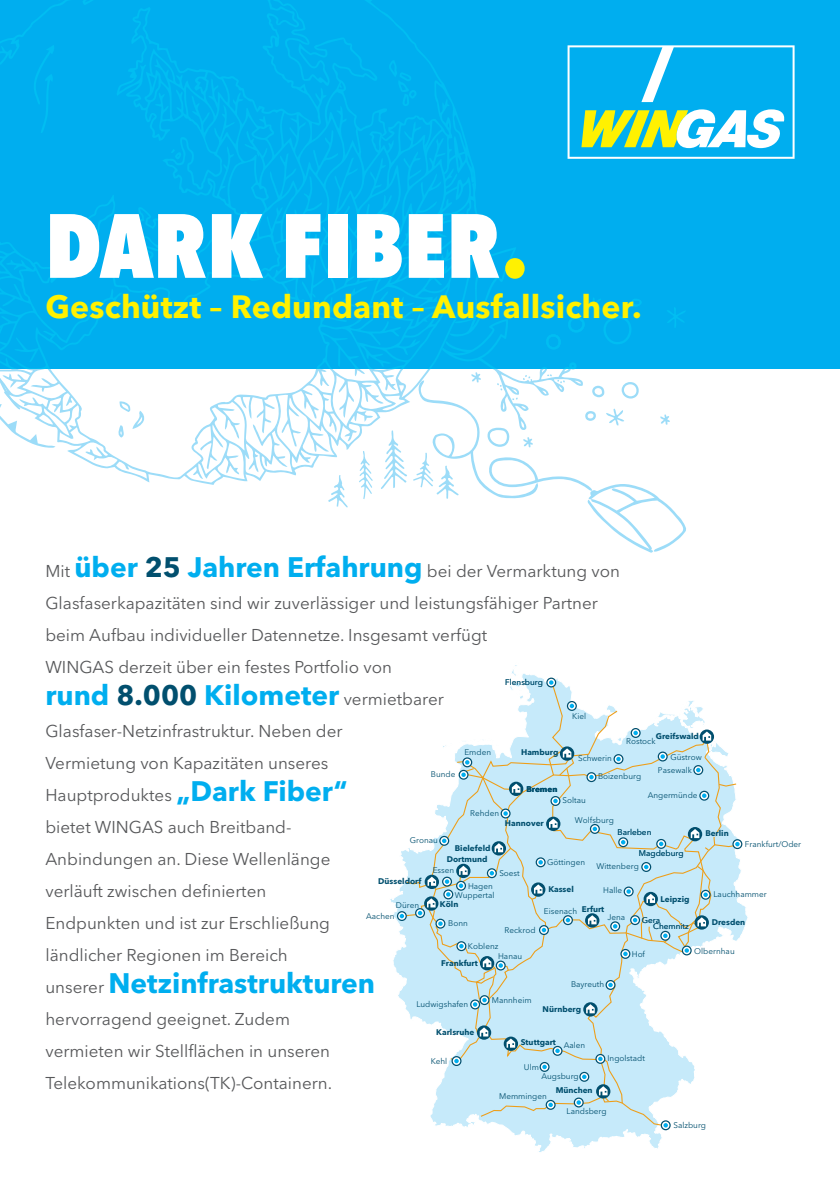
<style>
.page{position:relative;width:840px;height:1191px;background:#fff}
.page>*{position:absolute;margin:0;border:0;box-sizing:border-box;transform-origin:0 0}
.t1{font:90px "Avenir Next L Tfor WG Heavy Cn";color:#fff}
.t2{font:700 32px "Avenir Next Cyr";letter-spacing:.005em;color:#fff101}
.t3{font:700 28px "Avenir Next Cyr";color:#00aeef}
.t4{font:17px/32px "Avenir Next Cyr";color:#57585a}
.t5{font:8.2px/13.8px "Avenir Next Cyr";color:#014f6e}
.t6{font:700 8.2px/11.2px "Avenir Next Cyr";color:#014f6e}
.s1{color:#fff101}
.s2{font-weight:700;font-size:28px;color:#00aeef}
.s3{font-weight:700;font-size:28px;color:#014f6e}
.s4{color:#014f6e}
.s5{font-weight:400;font-size:17px;color:#57585a}
</style>
<div class="page">
<svg style="left:55px;top:369px;width:358px;height:116px"></svg>
<svg style="left:118px;top:401px;width:27px;height:36px"></svg>
<svg style="left:328px;top:475px;width:19px;height:32px"></svg>
<svg style="left:358px;top:451px;width:14px;height:48px"></svg>
<svg style="left:380px;top:430px;width:27px;height:59px"></svg>
<div style="left:0;top:0;width:839px;height:369px;background:#00aeef"></div>
<svg style="left:0;top:0;width:477px;height:369px"></svg>
<svg style="left:78px;top:195px;width:90px;height:53px"></svg>
<svg style="left:388px;top:60px;width:28px;height:46px"></svg>
<svg style="left:171px;top:149px;width:10px;height:11px"></svg>
<svg style="left:223px;top:244px;width:8px;height:23px"></svg>
<svg style="left:137px;top:264px;width:9px;height:9px"></svg>
<svg style="left:244px;top:258px;width:7px;height:5px"></svg>
<svg style="left:335px;top:84px;width:7px;height:9px"></svg>
<svg style="left:312px;top:293px;width:3px;height:5px"></svg>
<svg style="left:369px;top:131px;width:13px;height:24px"></svg>
<svg style="left:256px;top:151px;width:3px;height:6px"></svg>
<svg style="left:0;top:351px;width:55px;height:97px"></svg>
<svg style="left:413px;top:247px;width:272px;height:305px"></svg>
<svg style="left:33px;top:45px;width:22px;height:88px"></svg>
<svg style="left:567px;top:45px;width:227px;height:114px"></svg>
<svg style="left:390px;top:841px;width:358px;height:311px"></svg>
<div style="left:396px;top:911px;width:10px;height:10px;border:1px solid #014f6e;border-radius:50%"></div>
<div style="left:660px;top:1120px;width:10px;height:10px;border:1px solid #014f6e;border-radius:50%"></div>
<div style="left:732px;top:839px;width:10px;height:10px;border:1px solid #014f6e;border-radius:50%"></div>
<svg style="left:398px;top:665px;width:343px;height:462px"></svg>
<h1 class="t1" style="left:45px;top:190px;width:484px">DARK FIBER<span class="s1">.</span></h1>
<h2 class="t2" style="left:45px;top:287px;width:597px">Geschützt – Redundant – Ausfallsicher.</h2>
<p class="t4" style="left:45px;top:555px;width:576px">Mit <span class="s2">über</span> <span class="s3">25</span> <span class="s2">Jahren Erfahrung</span> bei der Vermarktung von Glasfaserkapazitäten sind wir zuverlässiger und leistungsfähiger Partner beim Aufbau individueller Datennetze. Insgesamt verfügt<br>WINGAS derzeit über ein festes Portfolio von</p>
<h3 class="t3" style="left:45px;top:678px;width:400px">rund <span class="s4">8.000</span> Kilometer <span class="s5">vermietbarer</span></h3>
<p class="t4" style="left:45px;top:715px;width:304px">Glasfaser-Netzinfrastruktur. Neben der Vermietung von Kapazitäten unseres Hauptproduktes <span class="s2">„Dark Fiber“ </span>bietet WINGAS auch Breitband-Anbindungen an. Diese Wellenlänge verläuft zwischen definierten Endpunkten und ist zur Erschließung ländlicher Regionen im Bereich</p>
<h3 class="t3" style="left:45px;top:966px;width:331px"><span class="s5">unserer</span> Netzinfrastrukturen</h3>
<p class="t4" style="left:45px;top:1003px;width:288px">hervorragend geeignet. Zudem vermieten wir Stellflächen in unseren<br>Telekommunikations(TK)-Containern.</p>
<p class="t5" style="left:505px;top:675px;width:39px">Flensburg</p>
<p class="t5" style="left:572px;top:709px;width:15px">Kiel</p>
<p class="t6" style="left:655px;top:730px;width:45px">Greifswald</p>
<p class="t5" style="left:625px;top:734px;width:31px">Rostock</p>
<p class="t6" style="left:521px;top:747px;width:39px">Hamburg</p>
<p class="t5" style="left:464px;top:745px;width:28px">Emden</p>
<p class="t5" style="left:657px;top:749px;width:45px;text-indent:13px">Güstrow<br>Pasewalk</p>
<p class="t5" style="left:647px;top:788px;width:51px">Angermünde</p>
<p class="t5" style="left:577px;top:751px;width:35px">Schwerin</p>
<p class="t5" style="left:597px;top:769px;width:45px">Boizenburg</p>
<p class="t5" style="left:562px;top:793px;width:25px">Soltau</p>
<p class="t5" style="left:430px;top:767px;width:26px">Bunde</p>
<p class="t6" style="left:526px;top:783px;width:32px">Bremen</p>
<p class="t5" style="left:470px;top:806px;width:30px">Rehden</p>
<p class="t5" style="left:574px;top:812px;width:41px">Wolfsburg</p>
<p class="t6" style="left:504px;top:817px;width:40px">Hannover</p>
<p class="t5" style="left:617px;top:825px;width:35px">Barleben</p>
<p class="t5" style="left:638px;top:846px;width:46px">Magdeburg</p>
<p class="t6" style="left:705px;top:828px;width:25px">Berlin</p>
<p class="t5" style="left:409px;top:833px;width:30px">Gronau</p>
<p class="t5" style="left:744px;top:837px;width:58px">Frankfurt/Oder</p>
<p class="t6" style="left:446px;top:842px;width:45px;text-indent:8px">Bielefeld<br>Dortmund</p>
<p class="t5" style="left:547px;top:855px;width:39px">Göttingen</p>
<p class="t5" style="left:596px;top:859px;width:44px">Wittenberg</p>
<p class="t5" style="left:432px;top:863px;width:23px">Essen</p>
<p class="t5" style="left:499px;top:866px;width:22px">Soest</p>
<p class="t6" style="left:378px;top:875px;width:45px">Düsseldorf</p>
<p class="t5" style="left:454px;top:881px;width:41px;line-height:9.4px;text-align:right">Hagen<br>Wuppertal</p>
<p class="t6" style="left:548px;top:884px;width:27px">Kassel</p>
<p class="t5" style="left:603px;top:883px;width:21px">Halle</p>
<p class="t5" style="left:713px;top:887px;width:55px">Lauchhammer</p>
<p class="t6" style="left:660px;top:893px;width:30px">Leipzig</p>
<p class="t6" style="left:439px;top:898px;width:20px">Köln</p>
<p class="t5" style="left:396px;top:898px;width:25px">Düren</p>
<p class="t6" style="left:581px;top:903px;width:24px">Erfurt</p>
<p class="t5" style="left:543px;top:903px;width:35px">Eisenach</p>
<p class="t5" style="left:366px;top:909px;width:30px">Aachen</p>
<p class="t5" style="left:607px;top:910px;width:19px">Jena</p>
<p class="t5" style="left:641px;top:912px;width:20px">Gera</p>
<p class="t6" style="left:711px;top:917px;width:35px">Dresden</p>
<p class="t5" style="left:448px;top:916px;width:21px">Bonn</p>
<p class="t5" style="left:652px;top:919px;width:37px">Chemnitz</p>
<p class="t5" style="left:504px;top:923px;width:32px">Reckrod</p>
<p class="t5" style="left:498px;top:940px;width:26px;line-height:10.6px;text-indent:-30px">Koblenz<br>Hanau</p>
<p class="t5" style="left:694px;top:943px;width:42px">Olbernhau</p>
<p class="t5" style="left:631px;top:947px;width:15px">Hof</p>
<p class="t6" style="left:441px;top:957px;width:38px">Frankfurt</p>
<p class="t5" style="left:570px;top:977px;width:35px">Bayreuth</p>
<p class="t5" style="left:491px;top:992px;width:41px">Mannheim</p>
<p class="t5" style="left:416px;top:997px;width:53px">Ludwigshafen</p>
<p class="t6" style="left:542px;top:1003px;width:40px">Nürnberg</p>
<p class="t6" style="left:436px;top:1026px;width:40px">Karlsruhe</p>
<p class="t6" style="left:520px;top:1036px;width:37px">Stuttgart</p>
<p class="t5" style="left:563px;top:1038px;width:23px">Aalen</p>
<p class="t5" style="left:607px;top:1051px;width:39px">Ingolstadt</p>
<p class="t5" style="left:430px;top:1054px;width:18px">Kehl</p>
<p class="t5" style="left:523px;top:1060px;width:17px">Ulm</p>
<p class="t5" style="left:541px;top:1069px;width:39px">Augsburg</p>
<p class="t5" style="left:499px;top:1089px;width:49px">Memmingen</p>
<p class="t5" style="left:566px;top:1103px;width:42px">Landsberg</p>
<p class="t6" style="left:555px;top:1084px;width:38px">München</p>
<p class="t5" style="left:673px;top:1117px;width:34px">Salzburg</p>
</div>
